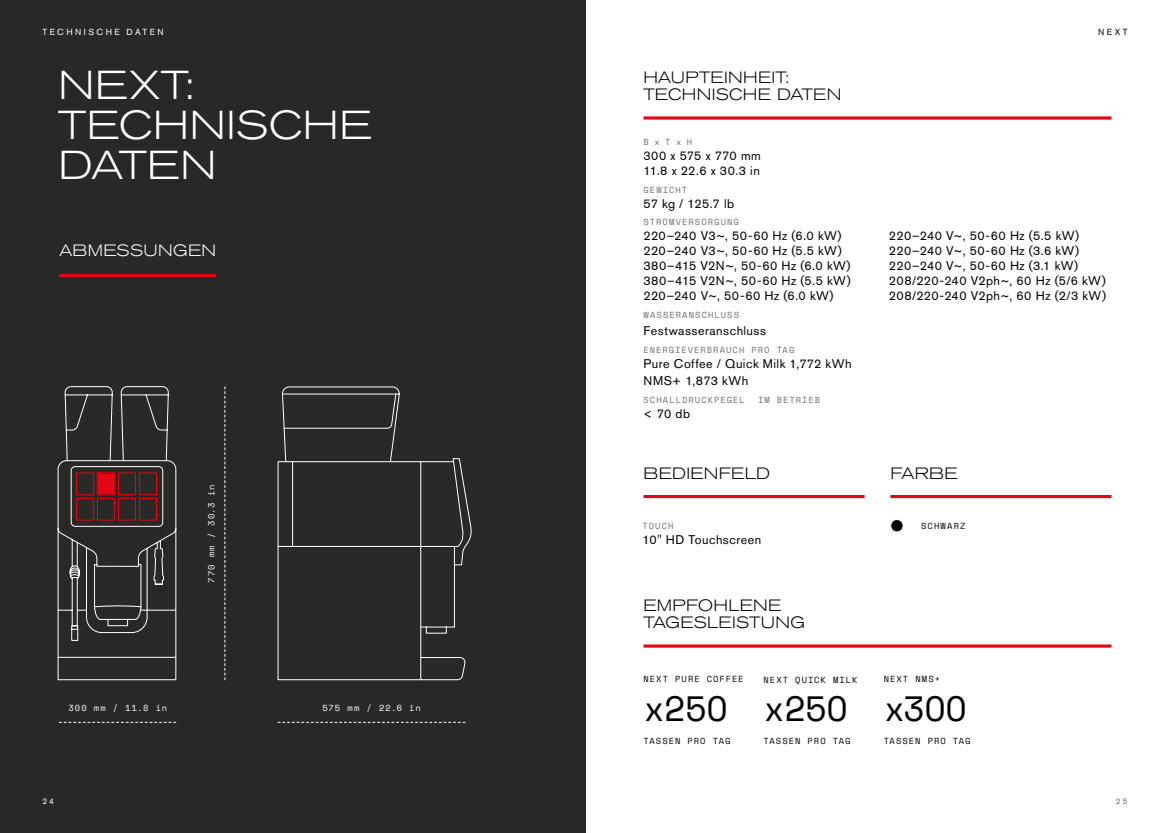
<style>
.page{position:relative;width:1170px;height:833px;background:#fff}
.page>*{position:absolute;margin:0;border:0;box-sizing:border-box;transform-origin:0 0}
.t1{font:300 expanded 40px/40px "Akzidenz Grotesk BQ";letter-spacing:.02em;color:#fff}
.t2{font:35px "Space Mono";letter-spacing:-.015em;color:#000}
.t3{font:300 expanded 16.25px/17.5px "Akzidenz Grotesk BQ";letter-spacing:.015em;color:#000}
.t4{font:300 expanded 16.25px "Akzidenz Grotesk BQ";letter-spacing:.02em;color:#fff}
.t5{font:12.5px/15px "Akzidenz Grotesk BQ";letter-spacing:.035em;color:#000}
.t6{font:8.75px "Space Mono";letter-spacing:.12em;color:#706f6f}
.t7{font:8.75px "Space Mono";letter-spacing:.12em;color:#000}
.t8{font:8.75px "Space Mono";letter-spacing:.12em;color:#fff}
.t9{font:8.75px "Akzidenz Grotesk BQ";letter-spacing:.275em;color:#fff}
.t10{font:8.75px "Akzidenz Grotesk BQ";color:#000}
.t11{font:8.12px "Akzidenz Grotesk BQ";color:#fff}
.t12{font:8.12px "Akzidenz Grotesk BQ";color:#706f6f}
</style>
<div class="page">
<div style="left:0;top:0;width:585px;height:833px;background:#282827"></div>
<svg style="left:277px;top:386px;width:194px;height:294px"></svg>
<svg style="left:420px;top:545px;width:35px;height:83px"></svg>
<svg style="left:59px;top:722px;width:117px;height:1px"></svg>
<svg style="left:224px;top:386px;width:1px;height:294px"></svg>
<svg style="left:278px;top:722px;width:187px;height:1px"></svg>
<svg style="left:57px;top:386px;width:119px;height:294px"></svg>
<svg style="left:890px;top:519px;width:13px;height:13px"></svg>
<hr style="left:59px;top:274px;width:157px;height:3px;background:#e30613">
<svg style="left:643px;top:116px;width:468px;height:4px;background:#e83c46"></svg>
<hr style="left:643px;top:644px;width:468px;height:3px;background:#e30613">
<hr style="left:643px;top:495px;width:221px;height:3px;background:#e30613">
<hr style="left:890px;top:495px;width:221px;height:3px;background:#e30613">
<p class="t9" style="left:43px;top:27px;width:122px">TECHNISCHE DATEN</p>
<h1 class="t1" style="left:58px;top:65px;width:316px">NEXT:<br>TECHNISCHE<br>DATEN</h1>
<h3 class="t4" style="left:59px;top:241px;width:158px">ABMESSUNGEN</h3>
<p class="t8" style="left:205px;top:582px;width:100px;rotate:-90deg">770 mm / 30.3 in</p>
<p class="t8" style="left:68px;top:701px;width:100px">300 mm / 11.8 in</p>
<p class="t8" style="left:322px;top:701px;width:100px">575 mm / 22.6 in</p>
<h3 class="t3" style="left:643px;top:68px;width:199px">HAUPTEINHEIT:<br>TECHNISCHE DATEN</h3>
<p class="t6" style="left:643px;top:136px;width:50px">B x T x H</p>
<p class="t5" style="left:643px;top:148px;width:119px">300 x 575 x 770 mm<br>11.8 x 22.6 x 30.3 in</p>
<p class="t6" style="left:643px;top:183px;width:45px">GEWICHT</p>
<p class="t5" style="left:643px;top:196px;width:92px">57 kg / 125.7 lb</p>
<p class="t6" style="left:643px;top:216px;width:97px">STROMVERSORGUNG</p>
<p class="t5" style="left:643px;top:228px;width:209px">220–240 V3~, 50-60 Hz (6.0 kW)<br>220–240 V3~, 50-60 Hz (5.5 kW)<br>380–415 V2N~, 50-60 Hz (6.0 kW)<br>380–415 V2N~, 50-60 Hz (5.5 kW)<br>220–240 V~, 50-60 Hz (6.0 kW)</p>
<p class="t6" style="left:643px;top:308px;width:97px">WASSERANSCHLUSS</p>
<p class="t5" style="left:643px;top:323px;width:124px">Festwasseranschluss</p>
<p class="t6" style="left:643px;top:343px;width:152px">ENERGIEVERBRAUCH PRO TAG</p>
<p class="t5" style="left:643px;top:355px;width:209px;line-height:17.5px">Pure Coffee / Quick Milk 1,772 kWh<br>NMS+ 1,873 kWh</p>
<p class="t6" style="left:643px;top:393px;width:103px">SCHALLDRUCKPEGEL</p>
<p class="t6" style="left:758px;top:393px;width:63px">IM BETRIEB</p>
<p class="t5" style="left:643px;top:406px;width:48px">&lt; 70 db</p>
<p class="t10" style="left:1097px;top:26px;width:31px">NEXT</p>
<p class="t5" style="left:888px;top:228px;width:218px">220–240 V~, 50-60 Hz (5.5 kW)<br>220–240 V~, 50-60 Hz (3.6 kW)<br>220–240 V~, 50-60 Hz (3.1 kW)<br>208/220-240 V2ph~, 60 Hz (5/6 kW)<br>208/220-240 V2ph~, 60 Hz (2/3 kW)</p>
<h3 class="t3" style="left:643px;top:464px;width:128px">BEDIENFELD</h3>
<h3 class="t3" style="left:890px;top:464px;width:69px">FARBE</h3>
<p class="t6" style="left:642px;top:519px;width:32px">TOUCH</p>
<p class="t5" style="left:642px;top:532px;width:120px">10" HD Touchscreen</p>
<h3 class="t3" style="left:643px;top:596px;width:163px">EMPFOHLENE<br>TAGESLEISTUNG</h3>
<p class="t7" style="left:921px;top:520px;width:46px">SCHWARZ</p>
<p class="t7" style="left:643px;top:672px;width:102px">NEXT PURE COFFEE</p>
<p class="t7" style="left:763px;top:673px;width:95px">NEXT QUICK MILK</p>
<p class="t7" style="left:883px;top:672px;width:58px">NEXT NMS+</p>
<h2 class="t2" style="left:643px;top:683px;width:86px">x25O</h2>
<p class="t7" style="left:643px;top:734px;width:88px">TASSEN PRO TAG</p>
<h2 class="t2" style="left:763px;top:683px;width:86px">x25O</h2>
<p class="t7" style="left:763px;top:734px;width:88px">TASSEN PRO TAG</p>
<h2 class="t2" style="left:883px;top:683px;width:85px">x3OO</h2>
<p class="t7" style="left:883px;top:734px;width:88px">TASSEN PRO TAG</p>
<p class="t11" style="left:43px;top:796px;width:13px">24</p>
<p class="t12" style="left:1115px;top:796px;width:13px">2 5</p>
</div>
